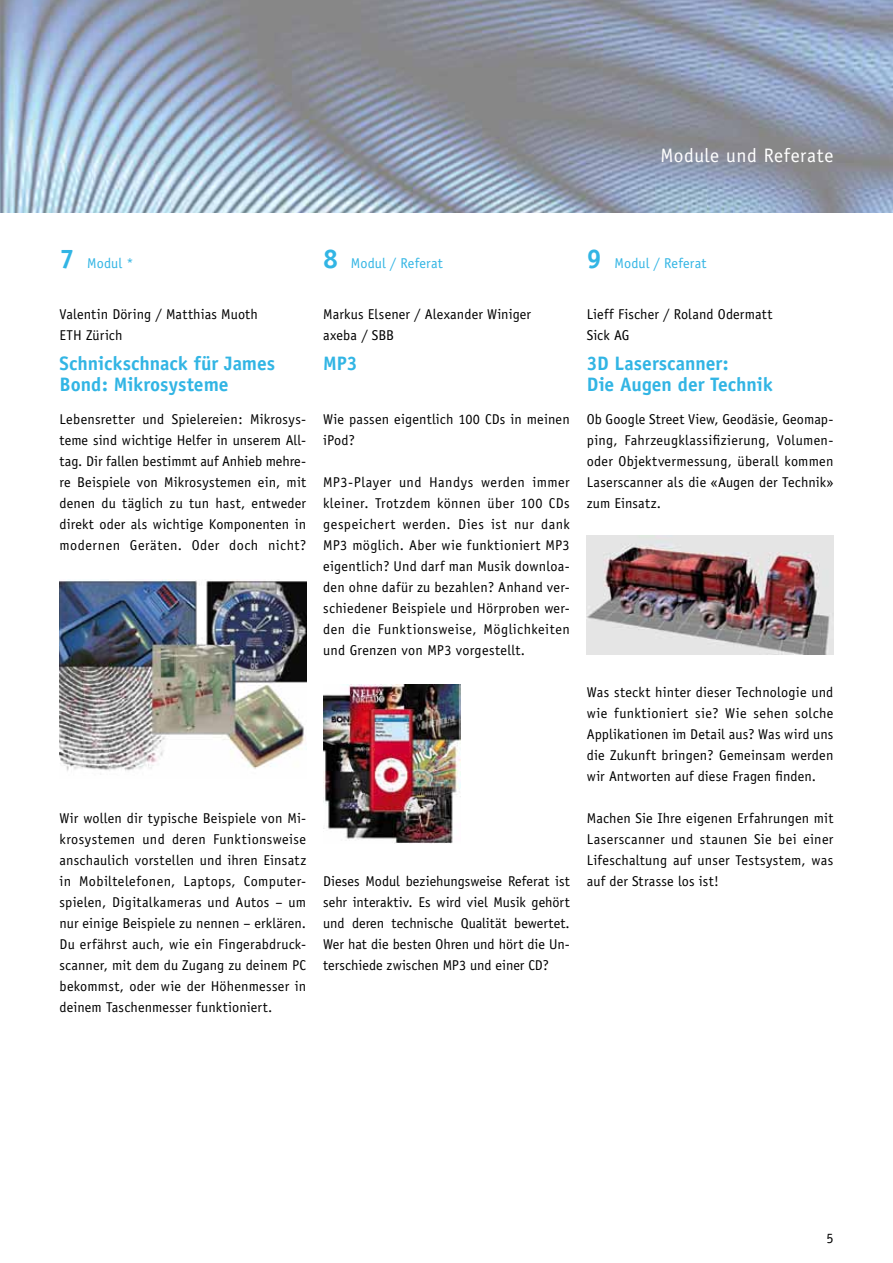
<style>
.page{position:relative;width:893px;height:1263px;background:#fff}
.page>*{position:absolute;margin:0;border:0;box-sizing:border-box;transform-origin:0 0}
.t1{font:700 19.5px/21px "Officina Sans";color:#32b5e4}
.t2{font:19.5px "Officina Sans";letter-spacing:.03em;color:#fff}
.t3{font:14.25px/21px "Officina Sans";letter-spacing:.01em;color:#000;text-align:justify}
.t4{font:14.25px "Officina Sans";letter-spacing:.01em;color:#32b5e4}
.s1{font-weight:700;font-size:27px}
</style>
<div class="page">
<img style="left:0;top:0;width:893px;height:213px">
<img style="left:60px;top:579px;width:246px;height:196px">
<img style="left:587px;top:536px;width:246px;height:119px">
<img style="left:323px;top:685px;width:138px;height:159px">
<h1 class="t2" style="left:660px;top:144px;width:175px">Module und Referate</h1>
<p class="t4" style="left:60px;top:255px;width:75px"><span class="s1">7</span> Modul *</p>
<p class="t3" style="left:60px;top:303px;width:200px">Valentin Döring / Matthias Muoth<br>ETH Zürich</p>
<h1 class="t1" style="left:60px;top:352px;width:217px">Schnickschnack für James<br>Bond: Mikrosysteme</h1>
<p class="t3" style="left:60px;top:408px;width:248px">Lebensretter und Spielereien: Mikrosys&shy;teme sind wichtige Helfer in unserem All&shy;tag. Dir fallen bestimmt auf Anhieb mehre&shy;re Beispiele von Mikrosystemen ein, mit denen du täglich zu tun hast, entweder direkt oder als wichtige Komponenten in modernen Geräten. Oder doch nicht?</p>
<p class="t4" style="left:323px;top:255px;width:121px"><span class="s1">8</span> Modul / Referat</p>
<p class="t3" style="left:323px;top:303px;width:209px">Markus Elsener / Alexander Winiger axeba / SBB</p>
<h1 class="t1" style="left:323px;top:352px;width:36px">MP3</h1>
<p class="t3" style="left:323px;top:408px;width:248px">Wie passen eigentlich 100 CDs in meinen iPod?</p>
<p class="t3" style="left:323px;top:471px;width:248px">MP3-Player und Handys werden immer kleiner. Trotzdem können über 100 CDs gespeichert werden. Dies ist nur dank MP3 möglich. Aber wie funktioniert MP3 eigentlich? Und darf man Musik downloa&shy;den ohne dafür zu bezahlen? Anhand ver&shy;schiedener Beispiele und Hörproben wer&shy;den die Funktionsweise, Möglichkeiten und Grenzen von MP3 vorgestellt.</p>
<p class="t3" style="left:60px;top:807px;width:248px">Wir wollen dir typische Beispiele von Mi&shy;krosystemen und deren Funktionsweise anschaulich vorstellen und ihren Einsatz in Mobiltelefonen, Laptops, Computer&shy;spielen, Digitalkameras und Autos – um nur einige Beispiele zu nennen – erklären.<br>Du erfährst auch, wie ein Fingerabdruck&shy;scanner, mit dem du Zugang zu deinem PC bekommst, oder wie der Höhenmesser in deinem Taschenmesser funktioniert.</p>
<p class="t3" style="left:323px;top:870px;width:248px">Dieses Modul beziehungsweise Referat ist sehr interaktiv. Es wird viel Musik gehört und deren technische Qualität bewertet.<br>Wer hat die besten Ohren und hört die Un&shy;terschiede zwischen MP3 und einer CD?</p>
<p class="t4" style="left:587px;top:255px;width:121px"><span class="s1">9</span> Modul / Referat</p>
<p class="t3" style="left:587px;top:303px;width:187px">Lieff Fischer / Roland Odermatt<br>Sick AG</p>
<h1 class="t1" style="left:587px;top:352px;width:188px">3D Laserscanner:<br>Die Augen der Technik</h1>
<p class="t3" style="left:587px;top:408px;width:248px">Ob Google Street View, Geodäsie, Geomap&shy;ping, Fahrzeugklassifizierung, Volumen&shy;oder Objektvermessung, überall kommen Laserscanner als die «Augen der Technik» zum Einsatz.</p>
<p class="t3" style="left:587px;top:681px;width:248px">Was steckt hinter dieser Technologie und wie funktioniert sie? Wie sehen solche Applikationen im Detail aus? Was wird uns die Zukunft bringen? Gemeinsam werden wir Antworten auf diese Fragen finden.</p>
<p class="t3" style="left:587px;top:807px;width:248px">Machen Sie Ihre eigenen Erfahrungen mit Laserscanner und staunen Sie bei einer Lifeschaltung auf unser Testsystem, was auf der Strasse los ist!</p>
<p class="t3" style="left:826px;top:1227px;width:9px">5</p>
</div>
